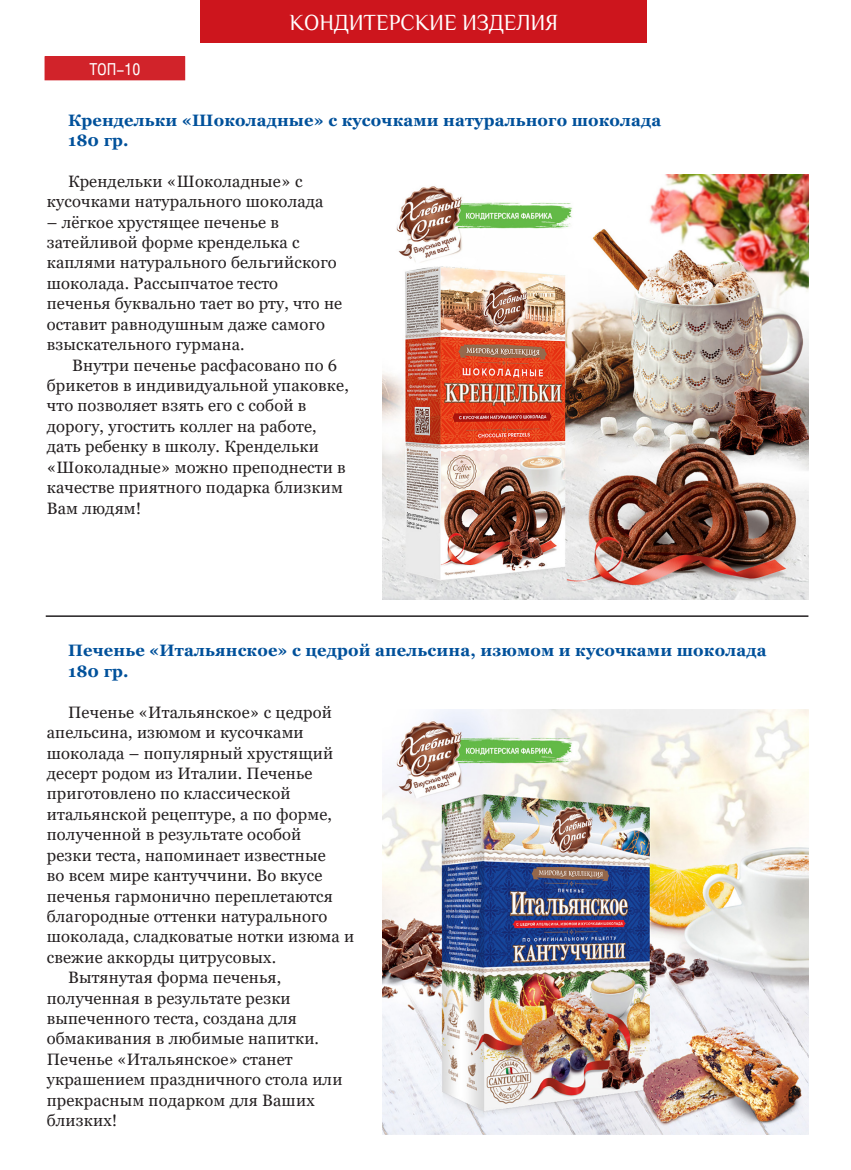
<style>
.page{position:relative;width:851px;height:1170px;background:#fff}
.page>*{position:absolute;margin:0;border:0;box-sizing:border-box;transform-origin:0 0}
.t1{font:22.5px "Philosopher";color:#fff;scale:.95 1}
.Текст_Букв_Событие{font:16.5px/20.4px "Georgia";letter-spacing:.01em;color:#231f20}
.Текст_Букв_Событие-2{font:700 16.5px "Georgia";letter-spacing:.01em;color:#01519b}
.t2{font:condensed 16.5px "Helios";color:#fff}
</style>
<div class="page">
<div style="left:200px;top:0;width:446px;height:43px;background:#cd151d"></div>
<div style="left:45px;top:57px;width:140px;height:23px;background:#d1232a"></div>
<div style="left:45px;top:56px;width:140px;height:24px;border:1px solid #d1232a"></div>
<hr style="left:46px;top:615px;width:762px;height:2px;background:#231f20">
<img style="left:383px;top:174px;width:425px;height:425px">
<img style="left:383px;top:709px;width:425px;height:425px">
<h1 class="t1" style="left:289px;top:12px;width:284px">КОНДИТЕРСКИЕ ИЗДЕЛИЯ</h1>
<p class="t2" style="left:89px;top:60px;width:53px">ТОП-10</p>
<p class="Текст_Букв_Событие-2" style="left:68px;top:109px;width:594px">Крендельки «Шоколадные» с кусочками натурального шоколада</p>
<p class="Текст_Букв_Событие-2" style="left:68px;top:130px;width:62px">180 гр.</p>
<p class="Текст_Букв_Событие" style="left:47px;top:171px;width:278px;text-align:center">Крендельки «Шоколадные» с кусочками натурального шоколада</p>
<p class="Текст_Букв_Событие" style="left:47px;top:212px;width:297px">– лёгкое хрустящее печенье в затейливой форме кренделька с каплями натурального бельгийского шоколада. Рассыпчатое тесто печенья буквально тает во рту, что не оставит равнодушным даже самого взыскательного гурмана.</p>
<p class="Текст_Букв_Событие" style="left:47px;top:355px;width:303px;text-indent:25px">Внутри печенье расфасовано по 6 брикетов в индивидуальной упаковке, что позволяет взять его с собой в дорогу, угостить коллег на работе, дать ребенку в школу. Крендельки «Шоколадные» можно преподнести в качестве приятного подарка близким<br>Вам людям!</p>
<p class="Текст_Букв_Событие-2" style="left:68px;top:640px;width:699px">Печенье «Итальянское» с цедрой апельсина, изюмом и кусочками шоколада</p>
<p class="Текст_Букв_Событие-2" style="left:68px;top:660px;width:62px">180 гр.</p>
<p class="Текст_Букв_Событие" style="left:47px;top:702px;width:309px;text-indent:21px">Печенье «Итальянское» с цедрой апельсина, изюмом и кусочками шоколада – популярный хрустящий десерт родом из Италии. Печенье приготовлено по классической итальянской рецептуре, а по форме, полученной в результате особой<br>резки теста, напоминает известные<br>во всем мире кантуччини. Во вкусе печенья гармонично переплетаются благородные оттенки натурального шоколада, сладковатые нотки изюма и свежие аккорды цитрусовых.</p>
<p class="Текст_Букв_Событие" style="left:47px;top:967px;width:297px;text-indent:21px">Вытянутая форма печенья, полученная в результате резки выпеченного теста, создана для обмакивания в любимые напитки.<br>Печенье «Итальянское» станет украшением праздничного стола или прекрасным подарком для Ваших близких!</p>
</div>
